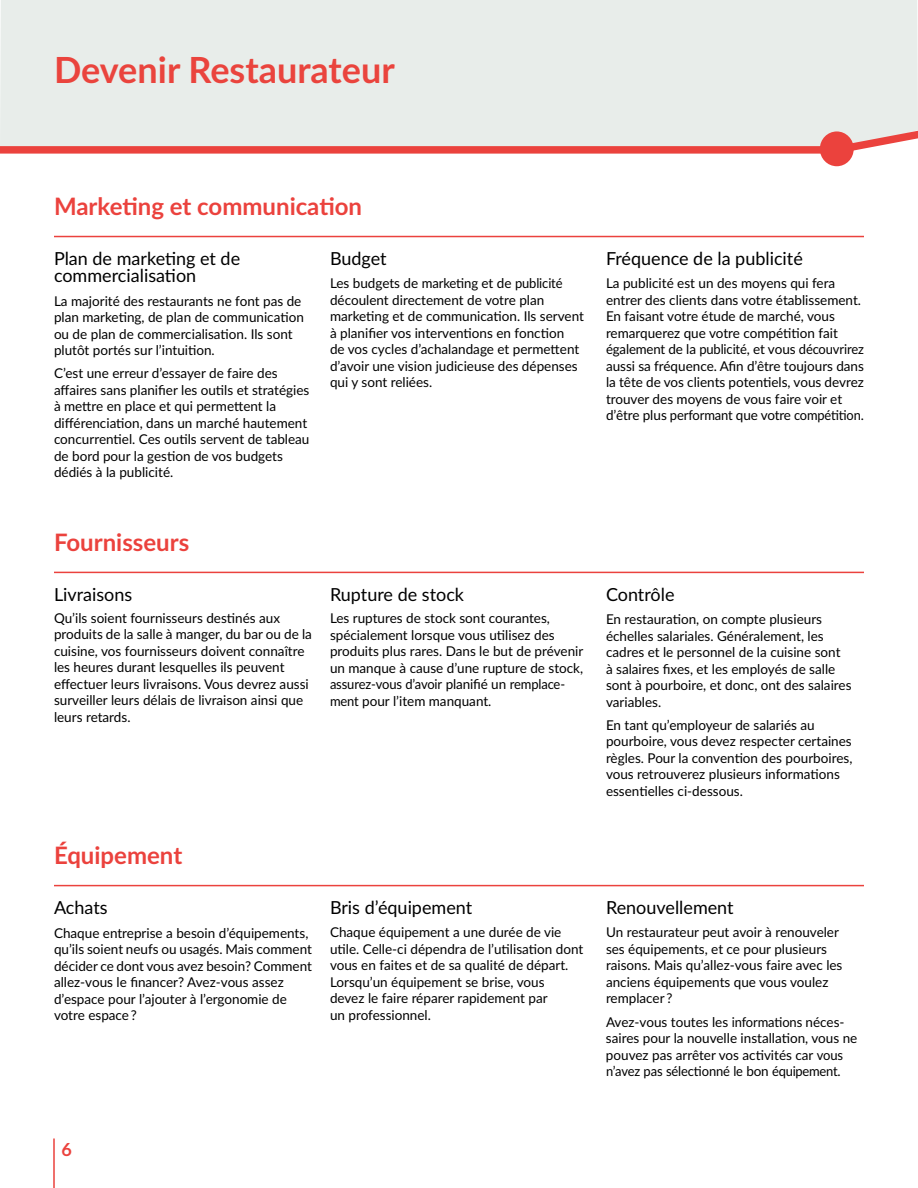
<style>
.page{position:relative;width:918px;height:1188px;background:#fff}
.page>*{position:absolute;margin:0;border:0;box-sizing:border-box;transform-origin:0 0}
.t1{font:700 36px "Lato";color:#ea443d}
.t2{font:700 24px "Lato";color:#eb423d}
.t3{font:18px/16.5px "Lato";color:#000}
.t4{font:700 18px "Lato";color:#eb423d}
.t5{font:13.5px/16.5px "Lato";color:#000}
</style>
<div class="page">
<hr style="left:53px;top:1138px;width:2px;height:50px;background:#eb423d">
<hr style="left:54px;top:236px;width:810px;height:1px;background:#eb423d">
<hr style="left:54px;top:572px;width:810px;height:1px;background:#eb423d">
<hr style="left:54px;top:885px;width:810px;height:1px;background:#eb423d">
<div style="left:0;top:0;width:917px;height:146px;background:#e8edea"></div>
<div style="left:0;top:146px;width:838px;height:8px;background:#eb423d"></div>
<svg style="left:827px;top:24px;width:91px;height:130px;background:#e9e6e3"></svg>
<div style="left:820px;top:131px;width:34px;height:35px;background:#eb423d;border-radius:50%"></div>
<h1 class="t1" style="left:54px;top:43px;width:342px">Devenir Restaurateur</h1>
<h2 class="t2" style="left:54px;top:188px;width:310px">Marketing et communication</h2>
<h3 class="t3" style="left:54px;top:250px;width:188px">Plan de marketing et de commercialisation</h3>
<h3 class="t3" style="left:330px;top:250px;width:58px">Budget</h3>
<p class="t5" style="left:330px;top:275px;width:256px">Les budgets de marketing et de publicité découlent directement de votre plan marketing et de communication. Ils servent à planifier vos interventions en fonction<br>de vos cycles d’achalandage et permettent d’avoir une vision judicieuse des dépenses qui y sont reliées.</p>
<p class="t5" style="left:54px;top:292px;width:251px">La majorité des restaurants ne font pas de plan marketing, de plan de communication ou de plan de commercialisation. Ils sont plutôt portés sur l’intuition.</p>
<p class="t5" style="left:54px;top:365px;width:257px">C’est une erreur d’essayer de faire des affaires sans planifier les outils et stratégies à mettre en place et qui permettent la différenciation, dans un marché hautement concurrentiel. Ces outils servent de tableau de bord pour la gestion de vos budgets dédiés à la publicité.</p>
<h2 class="t2" style="left:54px;top:524px;width:137px">Fournisseurs</h2>
<h3 class="t3" style="left:54px;top:585px;width:80px">Livraisons</h3>
<p class="t5" style="left:54px;top:609px;width:259px">Qu’ils soient fournisseurs destinés aux produits de la salle à manger, du bar ou de la cuisine, vos fournisseurs doivent connaître les heures durant lesquelles ils peuvent effectuer leurs livraisons. Vous devrez aussi surveiller leurs délais de livraison ainsi que leurs retards.</p>
<h3 class="t3" style="left:330px;top:585px;width:136px">Rupture de stock</h3>
<p class="t5" style="left:330px;top:610px;width:255px">Les ruptures de stock sont courantes, spécialement lorsque vous utilisez des produits plus rares. Dans le but de prévenir un manque à cause d’une rupture de stock, assurez-vous d’avoir planifié un remplace&shy;ment pour l’item manquant.</p>
<h2 class="t2" style="left:54px;top:837px;width:130px">Équipement</h2>
<h3 class="t3" style="left:54px;top:899px;width:55px">Achats</h3>
<p class="t5" style="left:54px;top:924px;width:259px">Chaque entreprise a besoin d’équipements, qu’ils soient neufs ou usagés. Mais comment décider ce dont vous avez besoin? Comment allez-vous le financer? Avez-vous assez d’espace pour l’ajouter à l’ergonomie de votre espace ?</p>
<h3 class="t3" style="left:330px;top:898px;width:144px">Bris d’équipement</h3>
<p class="t5" style="left:330px;top:924px;width:255px">Chaque équipement a une durée de vie utile. Celle-ci dépendra de l’utilisation dont vous en faites et de sa qualité de départ.<br>Lorsqu’un équipement se brise, vous<br>devez le faire réparer rapidement par<br>un professionnel.</p>
<h3 class="t3" style="left:606px;top:250px;width:198px">Fréquence de la publicité</h3>
<p class="t5" style="left:606px;top:275px;width:260px">La publicité est un des moyens qui fera entrer des clients dans votre établissement.<br>En faisant votre étude de marché, vous remarquerez que votre compétition fait également de la publicité, et vous découvrirez aussi sa fréquence. Afin d’être toujours dans la tête de vos clients potentiels, vous devrez trouver des moyens de vous faire voir et d’être plus performant que votre compétition.</p>
<h3 class="t3" style="left:606px;top:585px;width:70px">Contrôle</h3>
<p class="t5" style="left:606px;top:610px;width:247px">En restauration, on compte plusieurs échelles salariales. Généralement, les cadres et le personnel de la cuisine sont<br>à salaires fixes, et les employés de salle sont à pourboire, et donc, ont des salaires variables.</p>
<p class="t5" style="left:606px;top:716px;width:248px">En tant qu’employeur de salariés au pourboire, vous devez respecter certaines règles. Pour la convention des pourboires, vous retrouverez plusieurs informations essentielles ci-dessous.</p>
<h3 class="t3" style="left:606px;top:898px;width:129px">Renouvellement</h3>
<p class="t5" style="left:606px;top:924px;width:238px">Un restaurateur peut avoir à renouveler ses équipements, et ce pour plusieurs raisons. Mais qu’allez-vous faire avec les anciens équipements que vous voulez remplacer ?</p>
<p class="t5" style="left:606px;top:1013px;width:253px">Avez-vous toutes les informations néces&shy;saires pour la nouvelle installation, vous ne pouvez pas arrêter vos activités car vous n’avez pas sélectionné le bon équipement.</p>
<h3 class="t4" style="left:62px;top:1136px;width:12px">6</h3>
</div>
